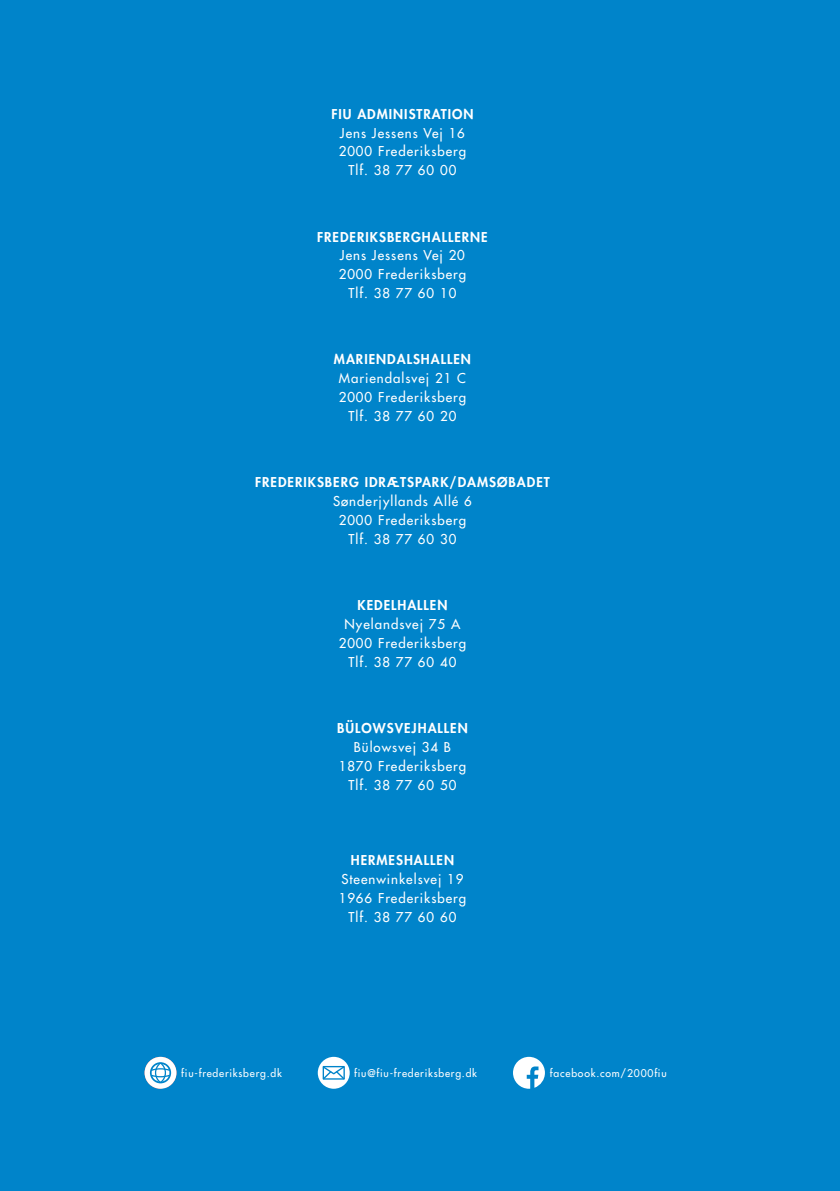
<style>
.page{position:relative;width:840px;height:1191px;background:#fff}
.page>*{position:absolute;margin:0;border:0;box-sizing:border-box;transform-origin:0 0}
.t1{font:500 13.2px "Futura Std";letter-spacing:.075em;color:#fff}
.t2{font:800 13.2px "Futura Std";letter-spacing:.075em;color:#fff}
.t3{font:500 10.4px "Futura Std";letter-spacing:.075em;color:#fff}
</style>
<div class="page">
<div style="left:0;top:0;width:839px;height:1191px;background:#0084ca"></div>
<svg style="left:144px;top:1056px;width:32px;height:32px"></svg>
<div style="left:317px;top:1056px;width:32px;height:32px;background:#fff;border-radius:50%"></div>
<svg style="left:322px;top:1065px;width:23px;height:15px"></svg>
<svg style="left:512px;top:1056px;width:32px;height:32px"></svg>
<p class="t2" style="left:331px;top:105px;width:144px">FIU ADMINISTRATION</p>
<p class="t1" style="left:340px;top:124px;width:126px">Jens Jessens Vej 16</p>
<p class="t1" style="left:338px;top:143px;width:129px">2000 Frederiksberg</p>
<p class="t1" style="left:348px;top:162px;width:109px">Tlf. 38 77 60 00</p>
<p class="t2" style="left:317px;top:228px;width:172px">FREDERIKSBERGHALLERNE</p>
<p class="t1" style="left:340px;top:247px;width:126px">Jens Jessens Vej 20</p>
<p class="t1" style="left:338px;top:266px;width:129px">2000 Frederiksberg</p>
<p class="t1" style="left:348px;top:285px;width:109px">Tlf. 38 77 60 10</p>
<p class="t2" style="left:334px;top:351px;width:138px">MARIENDALSHALLEN</p>
<p class="t1" style="left:339px;top:370px;width:128px">Mariendalsvej 21 C</p>
<p class="t1" style="left:338px;top:389px;width:129px">2000 Frederiksberg</p>
<p class="t1" style="left:348px;top:408px;width:109px">Tlf. 38 77 60 20</p>
<p class="t2" style="left:255px;top:474px;width:296px">FREDERIKSBERG IDRÆTSPARK/DAMSØBADET</p>
<p class="t1" style="left:333px;top:493px;width:140px">Sønderjyllands Allé 6</p>
<p class="t1" style="left:338px;top:512px;width:129px">2000 Frederiksberg</p>
<p class="t1" style="left:348px;top:531px;width:109px">Tlf. 38 77 60 30</p>
<p class="t2" style="left:357px;top:597px;width:91px">KEDELHALLEN</p>
<p class="t1" style="left:344px;top:616px;width:117px">Nyelandsvej 75 A</p>
<p class="t1" style="left:338px;top:634px;width:129px">2000 Frederiksberg</p>
<p class="t1" style="left:348px;top:653px;width:109px">Tlf. 38 77 60 40</p>
<p class="t2" style="left:337px;top:719px;width:132px">BÜLOWSVEJHALLEN</p>
<p class="t1" style="left:353px;top:738px;width:99px">Bülowsvej 34 B</p>
<p class="t1" style="left:338px;top:757px;width:129px">1870 Frederiksberg</p>
<p class="t1" style="left:348px;top:776px;width:109px">Tlf. 38 77 60 50</p>
<p class="t2" style="left:350px;top:852px;width:105px">HERMESHALLEN</p>
<p class="t1" style="left:341px;top:871px;width:124px">Steenwinkelsvej 19</p>
<p class="t1" style="left:338px;top:889px;width:129px">1966 Frederiksberg</p>
<p class="t1" style="left:348px;top:908px;width:109px">Tlf. 38 77 60 60</p>
<p class="t3" style="left:181px;top:1066px;width:102px">fiu-frederiksberg.dk</p>
<p class="t3" style="left:354px;top:1066px;width:124px">fiu@fiu-frederiksberg.dk</p>
<p class="t3" style="left:549px;top:1066px;width:118px">facebook.com/2000fiu</p>
</div>
